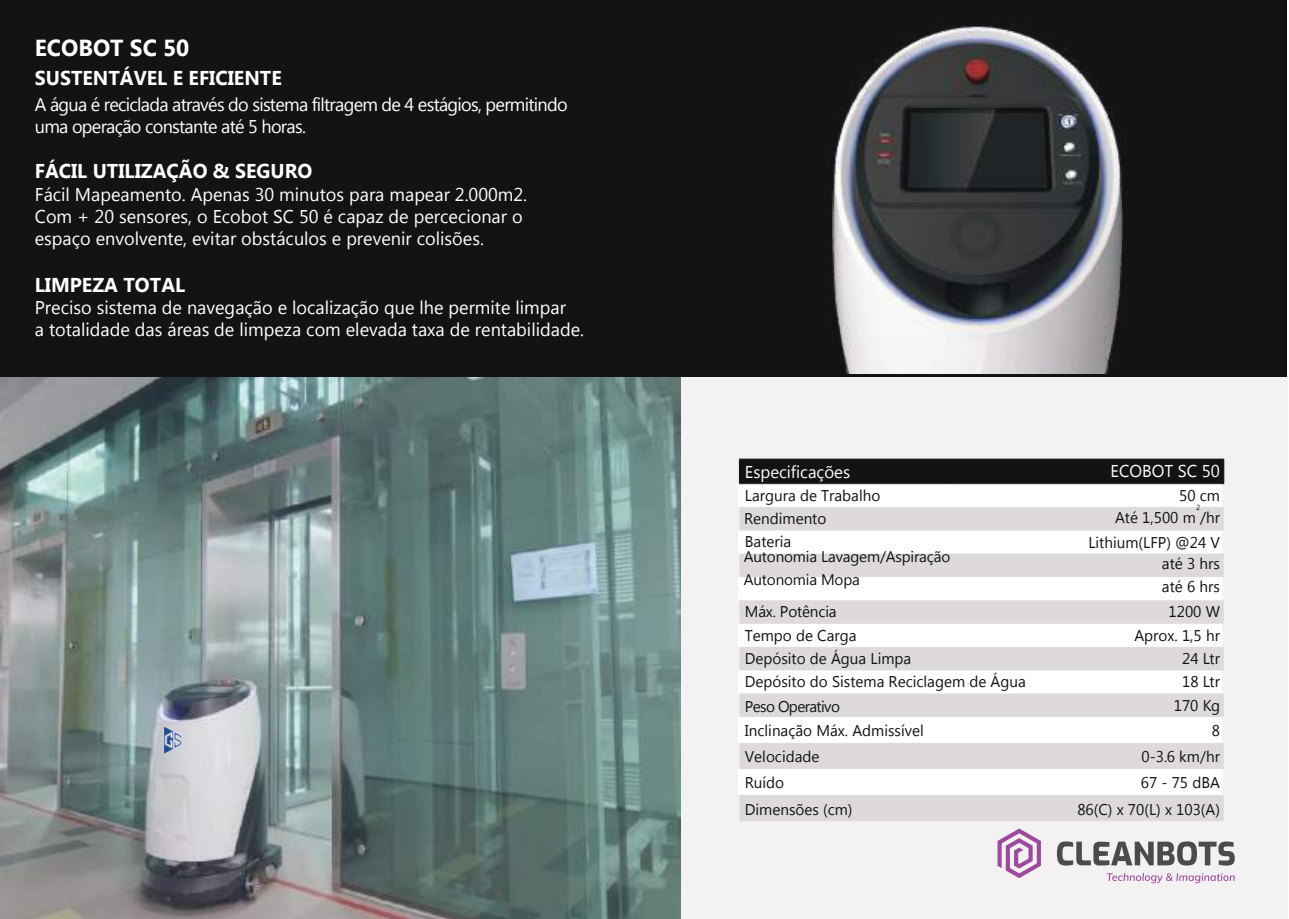
<style>
.page{position:relative;width:1289px;height:919px;background:#fff}
.page>*{position:absolute;margin:0;border:0;box-sizing:border-box;transform-origin:0 0}
.t1{font:700 23.25px "Microsoft Tai Le";color:#fff}
.t2{font:700 19.95px "Microsoft Tai Le";color:#fff}
.t3{font:18.45px/22.2px "Microsoft Tai Le";color:#fff}
.t4{font:18.45px/22.2px "Microsoft Tai Le";letter-spacing:-.04em;color:#fff}
.t5{font:17.1px "Microsoft Tai Le";color:#fff}
.t6{font:15.6px/22.4px "Microsoft Tai Le";color:#121314;text-align:right}
.t7{font:15.6px "Microsoft Tai Le";letter-spacing:-.04em;color:#121314}
.t8{font:15.3px "Microsoft Tai Le";letter-spacing:-.01em;color:#121314}
.t9{font:7.5px "Microsoft Tai Le";color:#121314}
</style>
<div class="page">
<div style="left:680px;top:376px;width:607px;height:542px;background:#f3f1f1"></div>
<img style="left:0;top:376px;width:680px;height:542px">
<div style="left:0;top:0;width:1286px;height:376px;background:#121314"></div>
<img style="left:832px;top:24px;width:291px;height:349px">
<div style="left:738px;top:484px;width:484px;height:310px;background:#fff"></div>
<svg style="left:739px;top:507px;width:484px;height:314px;fill:#dedadb"></svg>
<div style="left:739px;top:459px;width:485px;height:24px;background:#121314"></div>
<hr style="left:739px;top:483px;width:213px;height:1px;background:#121314">
<hr style="left:952px;top:483px;width:271px;height:1px;background:#121314">
<img style="left:158px;top:726px;width:28px;height:28px">
<svg style="left:997px;top:828px;width:43px;height:50px"></svg>
<svg style="left:1057px;top:841px;width:177px;height:24px"></svg>
<svg style="left:1106px;top:873px;width:128px;height:10px"></svg>
<h1 class="t1" style="left:35px;top:34px;width:156px">ECOBOT SC 50</h1>
<p class="t2" style="left:35px;top:67px;width:248px">SUSTENTÁVEL E EFICIENTE</p>
<p class="t4" style="left:35px;top:94px;width:534px">A água é reciclada através do sistema filtragem de 4 estágios, permitindo uma operação constante até 5 horas.</p>
<p class="t2" style="left:35px;top:160px;width:279px">FÁCIL UTILIZAÇÃO &amp; SEGURO</p>
<p class="t3" style="left:35px;top:184px;width:494px">Fácil Mapeamento. Apenas 30 minutos para mapear 2.000m2.<br>Com + 20 sensores, o Ecobot SC 50 é capaz de percecionar o espaço envolvente, evitar obstáculos e prevenir colisões.</p>
<p class="t2" style="left:35px;top:273px;width:152px">LIMPEZA TOTAL</p>
<p class="t3" style="left:35px;top:298px;width:550px">Preciso sistema de navegação e localização que lhe permite limpar<br>a totalidade das áreas de limpeza com elevada taxa de rentabilidade.</p>
<p class="t5" style="left:744px;top:462px;width:107px">Especificações</p>
<p class="t5" style="left:1110px;top:461px;width:111px">ECOBOT SC 50</p>
<p class="t6" style="left:744px;top:485px;width:137px">Largura de Trabalho</p>
<p class="t6" style="left:1115px;top:485px;width:106px">50 cm<br>Até 1,500 m /hr</p>
<p class="t6" style="left:744px;top:531px;width:48px">Bateria</p>
<p class="t6" style="left:1161px;top:552px;width:59px;line-height:22.8px;text-align:left">até 3 hrs até 6 hrs</p>
<p class="t6" style="left:744px;top:601px;width:93px">Máx. Potência</p>
<p class="t6" style="left:1168px;top:601px;width:53px">1200 W</p>
<p class="t6" style="left:744px;top:624px;width:113px">Tempo de Carga</p>
<p class="t6" style="left:1134px;top:625px;width:87px">Aprox. 1,5 hr</p>
<p class="t6" style="left:744px;top:648px;width:168px">Depósito de Água Limpa</p>
<p class="t6" style="left:1182px;top:648px;width:39px">24 Ltr</p>
<p class="t6" style="left:744px;top:671px;width:282px">Depósito do Sistema Reciclagem de Água</p>
<p class="t6" style="left:1182px;top:671px;width:39px">18 Ltr</p>
<p class="t7" style="left:744px;top:697px;width:97px">Peso Operativo</p>
<p class="t6" style="left:1173px;top:695px;width:48px">170 Kg</p>
<p class="t6" style="left:744px;top:720px;width:180px">Inclinação Máx. Admissível</p>
<p class="t6" style="left:1211px;top:720px;width:10px">8</p>
<p class="t6" style="left:744px;top:746px;width:76px">Velocidade</p>
<p class="t6" style="left:1141px;top:746px;width:80px">0-3.6 km/hr</p>
<p class="t6" style="left:744px;top:772px;width:41px">Ruído</p>
<p class="t6" style="left:1140px;top:772px;width:81px">67 - 75 dBA</p>
<p class="t9" style="left:1195px;top:503px;width:6px">2</p>
<p class="t6" style="left:744px;top:508px;width:84px">Rendimento</p>
<p class="t6" style="left:1088px;top:532px;width:133px">Lithium(LFP) @24 V</p>
<p class="t8" style="left:743px;top:548px;width:208px">Autonomia Lavagem/Aspiração</p>
<p class="t8" style="left:743px;top:571px;width:118px">Autonomia Mopa</p>
<p class="t6" style="left:744px;top:799px;width:109px">Dimensões (cm)</p>
<p class="t6" style="left:1077px;top:799px;width:144px">86(C) x 70(L) x 103(A)</p>
</div>
